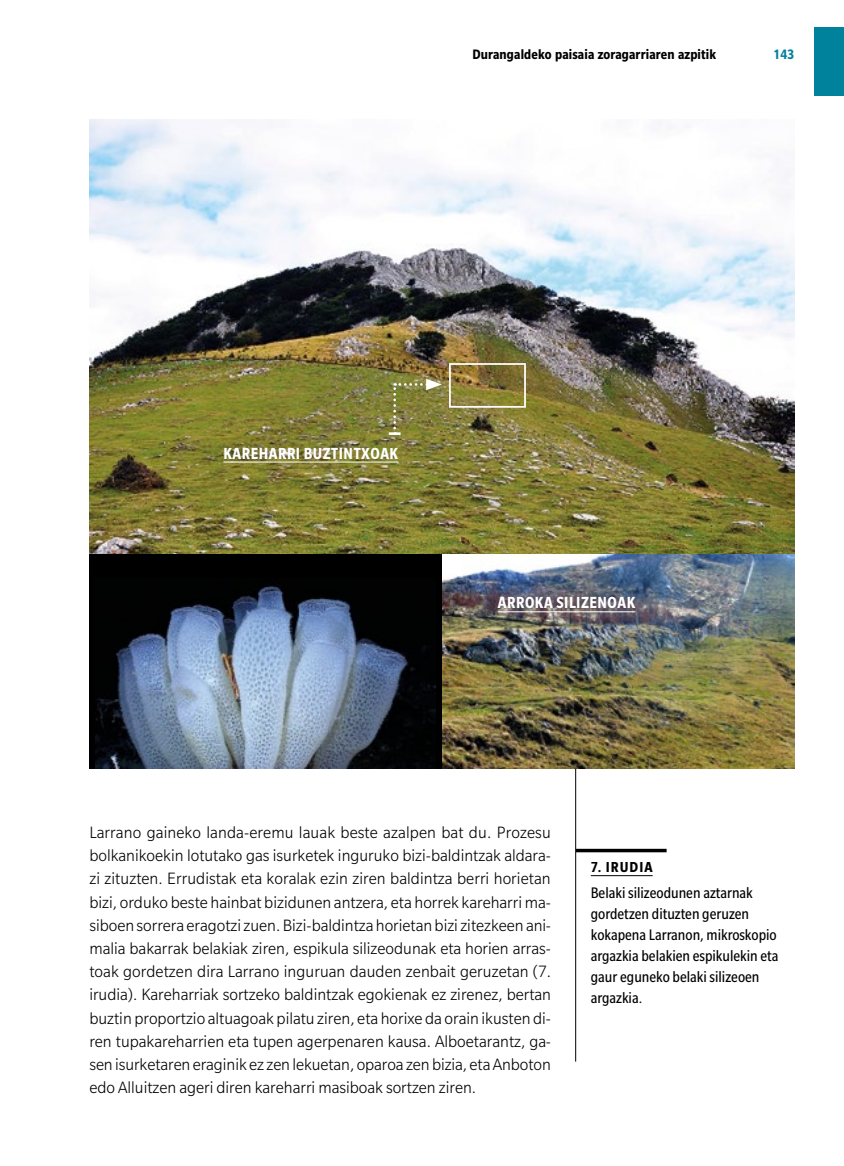
<style>
.page{position:relative;width:844px;height:1166px;background:#fff}
.page>*{position:absolute;margin:0;border:0;box-sizing:border-box;transform-origin:0 0}
.t1{font:300 17.85px/23.1px "Slate Pro";color:#000;text-align:justify;scale:.96 1}
.t2{font:700 condensed 17.5px "Slate Pro";letter-spacing:.03em;color:#fff;scale:.96 1}
.t3{font:condensed 16.62px/21px "Slate Pro";color:#000}
.t4{font:700 condensed 15.75px "Slate Pro";color:#000}
.t5{font:700 condensed 14.88px "Slate Pro";letter-spacing:.01em;color:#000}
.t6{font:700 condensed 14.88px "Slate Pro";color:#00819c}
</style>
<div class="page">
<hr style="left:575px;top:731px;width:1px;height:330px;background:#000">
<img style="left:89px;top:119px;width:705px;height:435px">
<img style="left:441px;top:554px;width:353px;height:214px">
<div style="left:89px;top:554px;width:352px;height:214px;background:#000"></div>
<img style="left:95px;top:583px;width:340px;height:185px">
<hr style="left:575px;top:849px;width:91px;height:3px;background:#000">
<hr style="left:590px;top:875px;width:62px;height:1px;background:#000">
<hr style="left:223px;top:462px;width:175px;height:1px;background:#fff">
<hr style="left:497px;top:611px;width:138px;height:1px;background:#fff">
<svg style="left:388px;top:379px;width:53px;height:56px;background:#8b8848"></svg>
<div style="left:449px;top:363px;width:76px;height:45px;border:2px solid #fff"></div>
<div style="left:814px;top:28px;width:29px;height:68px;background:#00819c"></div>
<p class="t5" style="left:472px;top:47px;width:245px">Durangaldeko paisaia zoragarriaren azpitik</p>
<p class="t6" style="left:773px;top:47px;width:22px">143</p>
<p class="t2" style="left:223px;top:444px;width:184px">KAREHARRI BUZTINTXOAK</p>
<p class="t2" style="left:497px;top:593px;width:145px">ARROKA SILIZENOAK</p>
<p class="t1" style="left:89px;top:821px;width:482px">Larrano gaineko landa-eremu lauak beste azalpen bat du. Prozesu bolkanikoekin lotutako gas isurketek inguruko bizi-baldintzak aldara&shy;zi zituzten. Errudistak eta koralak ezin ziren baldintza berri horietan bizi, orduko beste hainbat bizidunen antzera, eta horrek kareharri ma&shy;siboen sorrera eragotzi zuen. Bizi-baldintza horietan bizi zitezkeen ani&shy;malia bakarrak belakiak ziren, espikula silizeodunak eta horien arras&shy;toak gordetzen dira Larrano inguruan dauden zenbait geruzetan (7. irudia). Kareharriak sortzeko baldintzak egokienak ez zirenez, bertan buztin proportzio altuagoak pilatu ziren, eta horixe da orain ikusten di&shy;ren tupakareharrien eta tupen agerpenaren kausa. Alboetarantz, ga&shy;sen isurketaren eraginik ez zen lekuetan, oparoa zen bizia, eta Anboton edo Alluitzen ageri diren kareharri masiboak sortzen ziren.</p>
<p class="t4" style="left:590px;top:859px;width:24px">7. irudia</p>
<p class="t3" style="left:590px;top:882px;width:189px">Belaki silizeodunen aztarnak gordetzen dituzten geruzen kokapena Larranon, mikroskopio argazkia belakien espikulekin eta gaur eguneko belaki silizeoen argazkia.</p>
</div>
